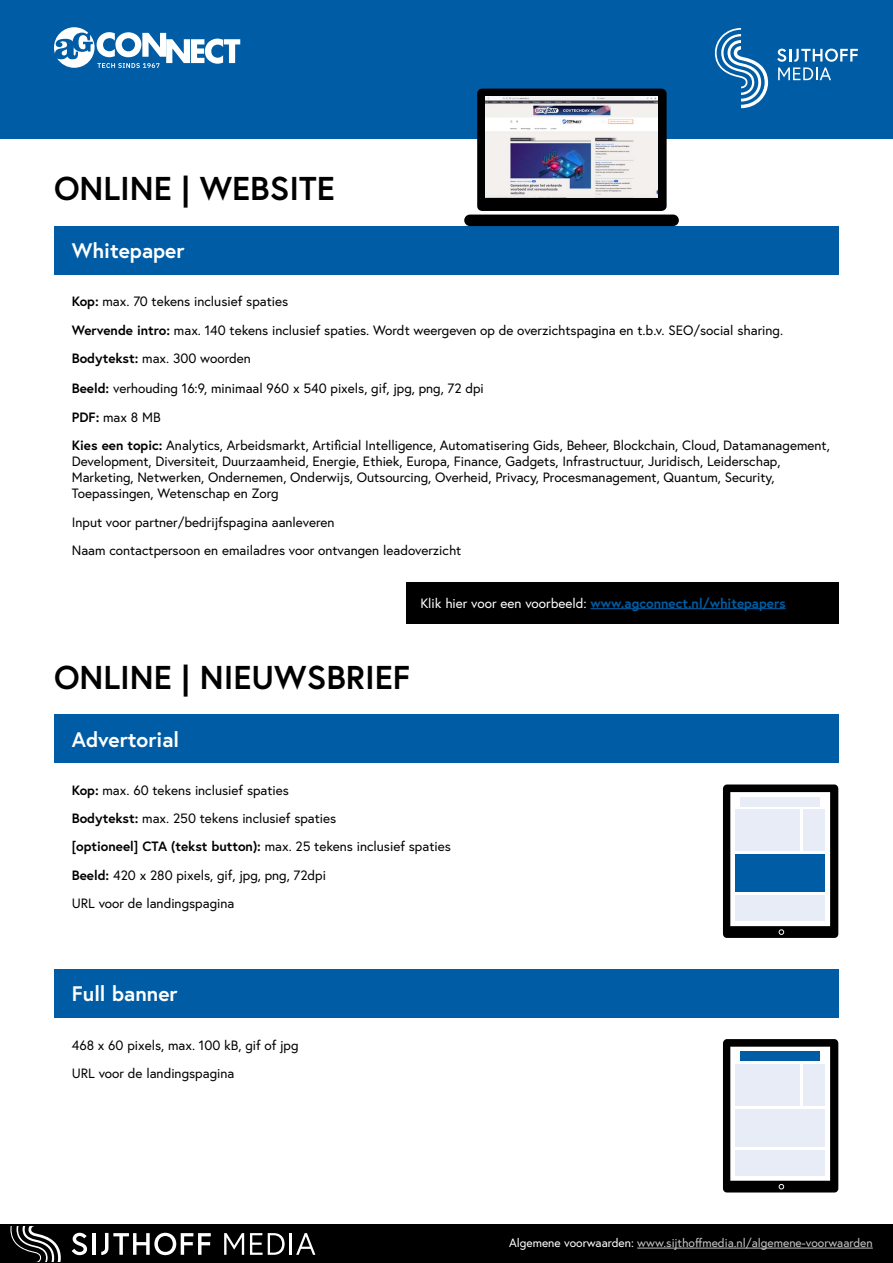
<style>
.page{position:relative;width:893px;height:1263px;background:#fff}
.page>*{position:absolute;margin:0;border:0;box-sizing:border-box;transform-origin:0 0}
.t1{font:700 33px "Europa";color:#000}
.t2{font:700 21px "Europa";color:#fff}
.t3{font:13.5px/28.2px "Europa";color:#000}
.t4{font:700 13.5px "Europa";color:#005da5}
.t5{font:12px "Europa";color:#c6c6c6}
.s1{font-weight:700}
.s2{font-weight:400;color:#fff}
.s3{color:#fff}
</style>
<div class="page">
<div style="left:0;top:0;width:893px;height:138px;background:#005da5"></div>
<svg style="left:715px;top:28px;width:53px;height:80px"></svg>
<svg style="left:777px;top:49px;width:81px;height:31px"></svg>
<svg style="left:54px;top:27px;width:186px;height:41px"></svg>
<div style="left:54px;top:226px;width:785px;height:48px;background:#005da5"></div>
<div style="left:54px;top:969px;width:785px;height:48px;background:#005da5"></div>
<div style="left:0;top:1225px;width:893px;height:38px;background:#000"></div>
<svg style="left:72px;top:1233px;width:15px;height:22px"></svg>
<hr style="left:92px;top:1233px;width:4px;height:22px;background:#fff">
<svg style="left:224px;top:1233px;width:20px;height:22px"></svg>
<svg style="left:250px;top:1233px;width:35px;height:22px"></svg>
<hr style="left:290px;top:1233px;width:2px;height:22px;background:#fff">
<svg style="left:296px;top:1233px;width:19px;height:22px"></svg>
<svg style="left:101px;top:1233px;width:110px;height:22px"></svg>
<svg style="left:10px;top:1226px;width:51px;height:36px"></svg>
<svg style="left:477px;top:89px;width:190px;height:122px"></svg>
<div style="left:464px;top:215px;width:215px;height:11px;background:#000;border-radius:6px"></div>
<img style="left:486px;top:96px;width:172px;height:101px">
<div style="left:54px;top:715px;width:785px;height:48px;background:#005da5"></div>
<div style="left:407px;top:582px;width:432px;height:42px;background:#000"></div>
<hr style="left:590px;top:608px;width:196px;height:1px;background:#005da5">
<svg style="left:723px;top:1039px;width:115px;height:153px"></svg>
<div style="left:735px;top:1150px;width:90px;height:25px;background:#e8ecf7"></div>
<div style="left:735px;top:1109px;width:90px;height:37px;background:#e8ecf7"></div>
<svg style="left:723px;top:784px;width:115px;height:154px"></svg>
<div style="left:735px;top:895px;width:90px;height:26px;background:#e8ecf7"></div>
<div style="left:735px;top:854px;width:90px;height:38px;background:#005da5"></div>
<hr style="left:637px;top:1248px;width:236px;height:1px;background:#c6c6c6">
<h1 class="t1" style="left:54px;top:166px;width:282px">ONLINE | WEBSITE</h1>
<h2 class="t2" style="left:72px;top:237px;width:114px">Whitepaper</h2>
<p class="t3" style="left:72px;top:287px;width:713px"><span class="s1">Kop:</span> max. 70 tekens inclusief spaties<br><span class="s1">Wervende intro:</span> max. 140 tekens inclusief spaties. Wordt weergeven op de overzichtspagina en t.b.v. SEO/social sharing.<br><span class="s1">Bodytekst:</span> max. 300 woorden</p>
<p class="t3" style="left:72px;top:374px;width:759px"><span class="s1">Beeld:</span> verhouding 16:9, minimaal 960 x 540 pixels, gif, jpg, png, 72 dpi<br><span class="s1">PDF:</span> max 8 MB<br><span class="s1">Kies een topic:</span> Analytics, Arbeidsmarkt, Artificial Intelligence, Automatisering Gids, Beheer, Blockchain, Cloud, Datamanagement,</p>
<p class="t3" style="left:72px;top:453px;width:710px;line-height:16.2px">Development, Diversiteit, Duurzaamheid, Energie, Ethiek, Europa, Finance, Gadgets, Infrastructuur, Juridisch, Leiderschap,<br>Marketing, Netwerken, Ondernemen, Onderwijs, Outsourcing, Overheid, Privacy, Procesmanagement, Quantum, Security,<br>Toepassingen, Wetenschap en Zorg</p>
<p class="t3" style="left:72px;top:507px;width:391px">Input voor partner/bedrijfspagina aanleveren<br>Naam contactpersoon en emailadres voor ontvangen leadoverzicht</p>
<p class="t4" style="left:420px;top:594px;width:367px"><span class="s2">Klik hier voor een voorbeeld:</span> www.agconnect.nl/whitepapers</p>
<h1 class="t1" style="left:54px;top:655px;width:358px">ONLINE | NIEUWSBRIEF</h1>
<h2 class="t2" style="left:72px;top:725px;width:109px">Advertorial</h2>
<p class="t3" style="left:72px;top:776px;width:381px"><span class="s1">Kop:</span> max. 60 tekens inclusief spaties<br><span class="s1">Bodytekst:</span> max. 250 tekens inclusief spaties<br><span class="s1">[optioneel] CTA (tekst button):</span> max. 25 tekens inclusief spaties <span class="s1">Beeld:</span> 420 x 280 pixels, gif, jpg, png, 72dpi<br>URL voor de landingspagina</p>
<h2 class="t2" style="left:72px;top:979px;width:107px">Full banner</h2>
<p class="t3" style="left:72px;top:1030px;width:228px">468 x 60 pixels, max. 100 kB, gif of jpg<br>URL voor de landingspagina</p>
<p class="t5" style="left:509px;top:1235px;width:365px"><span class="s3">Algemene voorwaarden:</span> www.sijthoffmedia.nl/algemene-voorwaarden</p>
</div>
